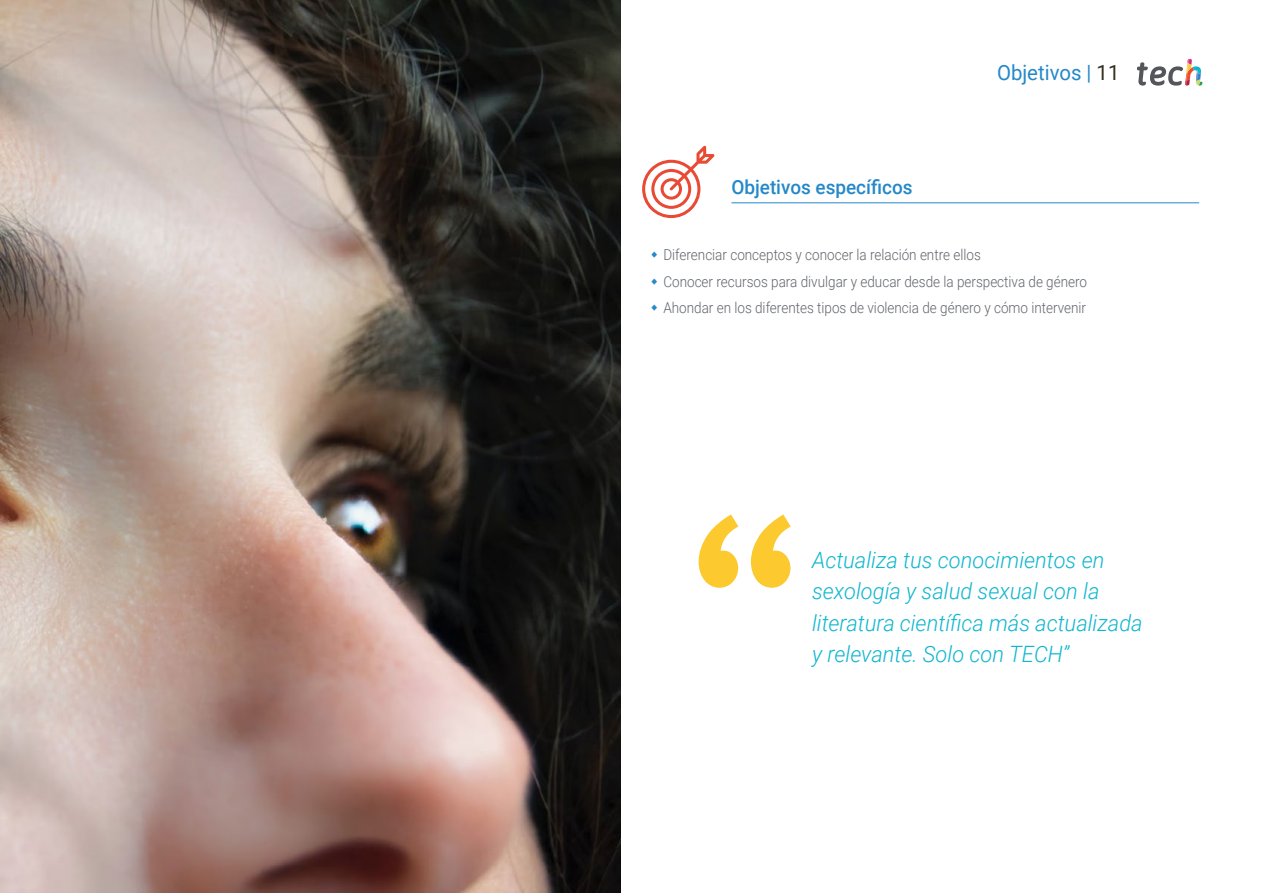
<style>
.page{position:relative;width:1263px;height:893px;background:#fff}
.page>*{position:absolute;margin:0;border:0;box-sizing:border-box;transform-origin:0 0}
.t1{font:italic 300 22.5px/31.5px "Roboto";color:#0fb6cf}
.t2{font:21px "Roboto";color:#2488c9}
.t3{font:500 19.5px "Roboto";color:#2488c9}
.t4{font:300 15px/26.7px "Roboto";color:#61646a;scale:.9 1}
.s1{color:#312e20}
</style>
<div class="page">
<img style="left:0;top:0;width:621px;height:893px">
<svg style="left:1137px;top:59px;width:65px;height:27px"></svg>
<svg style="left:699px;top:514px;width:92px;height:74px"></svg>
<svg style="left:642px;top:146px;width:72px;height:72px"></svg>
<hr style="left:731px;top:202px;width:468px;height:1px;background:#2488c9">
<h3 class="t3" style="left:731px;top:174px;width:183px">Objetivos específicos</h3>
<h2 class="t2" style="left:997px;top:57px;width:124px">Objetivos | <span class="s1">11</span></h2>
<p class="t4" style="left:663px;top:241px;width:472px">Diferenciar conceptos y conocer la relación entre ellos<br>Conocer recursos para divulgar y educar desde la perspectiva de género<br>Ahondar en los diferentes tipos de violencia de género y cómo intervenir</p>
<h1 class="t1" style="left:812px;top:543px;width:332px">Actualiza tus conocimientos en sexología y salud sexual con la literatura científica más actualizada y relevante. Solo con TECH”</h1>
</div>
